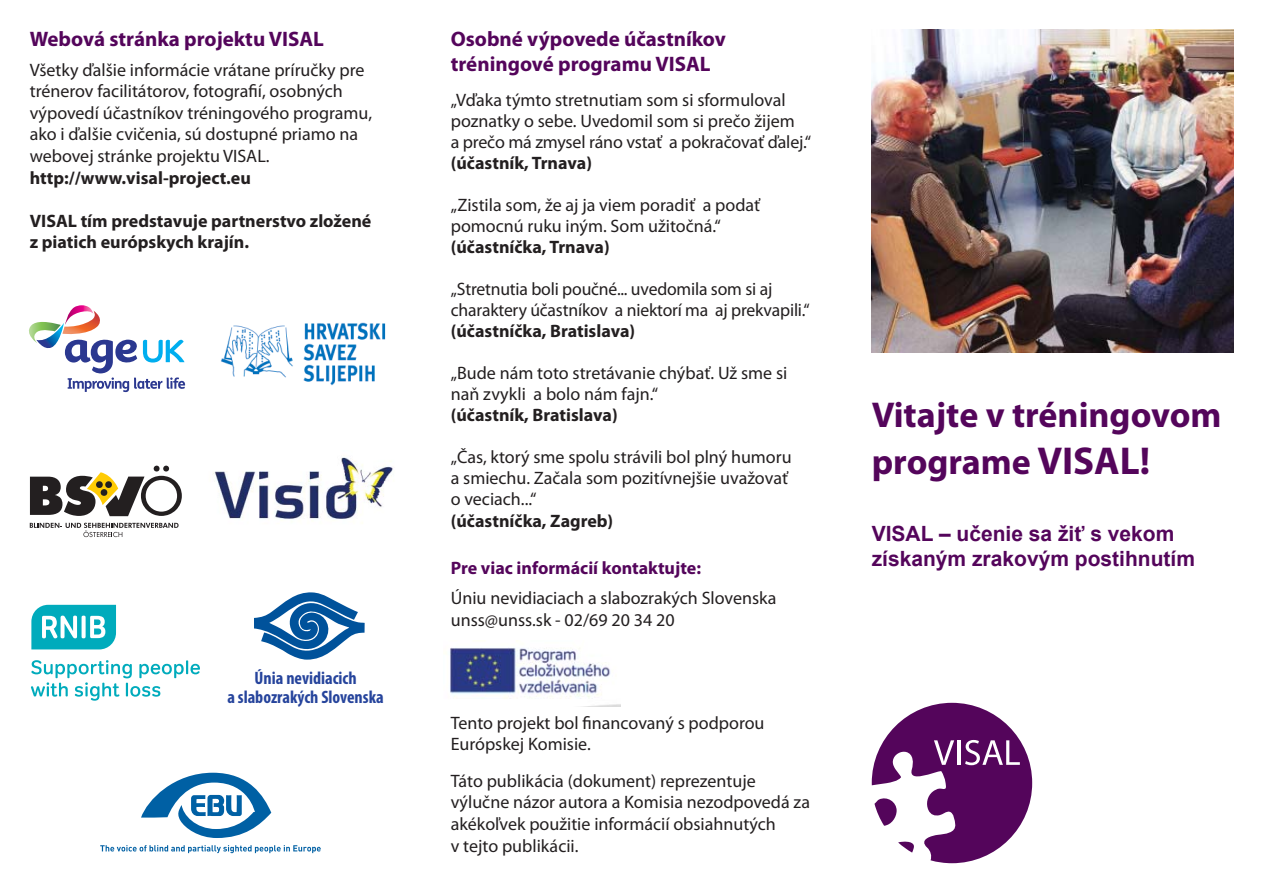
<style>
.page{position:relative;width:1263px;height:893px;background:#fff}
.page>*{position:absolute;margin:0;border:0;box-sizing:border-box;transform-origin:0 0}
.t1{font:700 36px/46.8px "Myriad Pro";color:#54055b}
.t2{font:700 21px/25.2px "Myriad Pro";color:#54055b}
.t3{font:700 21px/25.2px "Arial";color:#54055b}
.t4{font:18px/21.6px "Myriad Pro";color:#231f20}
.t5{font:700 18px/21.6px "Myriad Pro";color:#231f20}
.t6{font:700 condensed 18px/19.5px "Myriad Pro";color:#26449c;text-align:center}
.t7{font:700 18px "Myriad Pro";color:#54055b}
.s1{font-size:39px}
</style>
<div class="page">
<img style="left:872px;top:30px;width:361px;height:323px">
<svg style="left:872px;top:703px;width:160px;height:160px"></svg>
<img style="left:450px;top:648px;width:171px;height:59px">
<svg style="left:29px;top:305px;width:156px;height:87px"></svg>
<svg style="left:31px;top:660px;width:169px;height:41px"></svg>
<svg style="left:31px;top:605px;width:85px;height:44px"></svg>
<svg style="left:30px;top:523px;width:149px;height:14px"></svg>
<svg style="left:30px;top:466px;width:152px;height:50px"></svg>
<img style="left:221px;top:322px;width:165px;height:64px">
<svg style="left:141px;top:773px;width:130px;height:65px"></svg>
<svg style="left:100px;top:845px;width:221px;height:8px"></svg>
<img style="left:213px;top:457px;width:180px;height:62px">
<svg style="left:254px;top:592px;width:111px;height:68px"></svg>
<p class="t2" style="left:30px;top:28px;width:296px">Webová stránka projektu VISAL</p>
<p class="t4" style="left:30px;top:61px;width:344px">Všetky ďalšie informácie vrátane príručky pre trénerov facilitátorov, fotografií, osobných výpovedí účastníkov tréningového programu, ako i ďalšie cvičenia, sú dostupné priamo na webovej stránke projektu VISAL.</p>
<p class="t5" style="left:30px;top:169px;width:223px">http://www.visal-project.eu</p>
<p class="t5" style="left:30px;top:212px;width:343px">VISAL tím predstavuje partnerstvo zložené z piatich európskych krajín.</p>
<p class="t6" style="left:227px;top:670px;width:158px">Únia nevidiacich<br>a slabozrakých Slovenska</p>
<p class="t2" style="left:451px;top:28px;width:277px">Osobné výpovede účastníkov tréningové programu VISAL</p>
<p class="t4" style="left:451px;top:92px;width:362px;line-height:21px">„Vďaka týmto stretnutiam som si sformuloval poznatky o sebe. Uvedomil som si prečo žijem<br>a prečo má zmysel ráno vstať a pokračovať ďalej.“</p>
<p class="t5" style="left:451px;top:154px;width:143px">(účastník, Trnava)</p>
<p class="t4" style="left:451px;top:197px;width:311px;line-height:21px">„Zistila som, že aj ja viem poradiť a podať pomocnú ruku iným. Som užitočná.“</p>
<p class="t5" style="left:451px;top:238px;width:160px">(účastníčka, Trnava)</p>
<p class="t4" style="left:451px;top:281px;width:361px;line-height:21px">„Stretnutia boli poučné... uvedomila som si aj charaktery účastníkov a niektorí ma aj prekvapili.“</p>
<p class="t5" style="left:451px;top:322px;width:186px">(účastníčka, Bratislava)</p>
<p class="t4" style="left:451px;top:365px;width:338px;line-height:21px">„Bude nám toto stretávanie chýbať. Už sme si naň zvykli a bolo nám fajn.“</p>
<p class="t5" style="left:451px;top:406px;width:168px">(účastník, Bratislava)</p>
<p class="t4" style="left:451px;top:449px;width:342px;line-height:21px">„Čas, ktorý sme spolu strávili bol plný humoru a smiechu. Začala som pozitívnejšie uvažovať o veciach...“</p>
<p class="t5" style="left:451px;top:512px;width:164px">(účastníčka, Zagreb)</p>
<p class="t7" style="left:451px;top:561px;width:252px">Pre viac informácií kontaktujte:</p>
<p class="t4" style="left:451px;top:589px;width:327px">Úniu nevidiaciach a slabozrakých Slovenska unss@unss.sk - 02/69 20 34 20</p>
<p class="t4" style="left:451px;top:714px;width:315px">Tento projekt bol financovaný s podporou<br>Európskej Komisie.</p>
<p class="t4" style="left:451px;top:772px;width:361px">Táto publikácia (dokument) reprezentuje výlučne názor autora a Komisia nezodpovedá za akékoľvek použitie informácií obsiahnutých<br>v tejto publikácii.</p>
<h1 class="t1" style="left:872px;top:395px;width:351px">Vitajte v tréningovom programe <span class="s1">VISAL!</span></h1>
<p class="t3" style="left:872px;top:521px;width:325px">VISAL – učenie sa žiť s vekom získaným zrakovým postihnutím</p>
</div>
